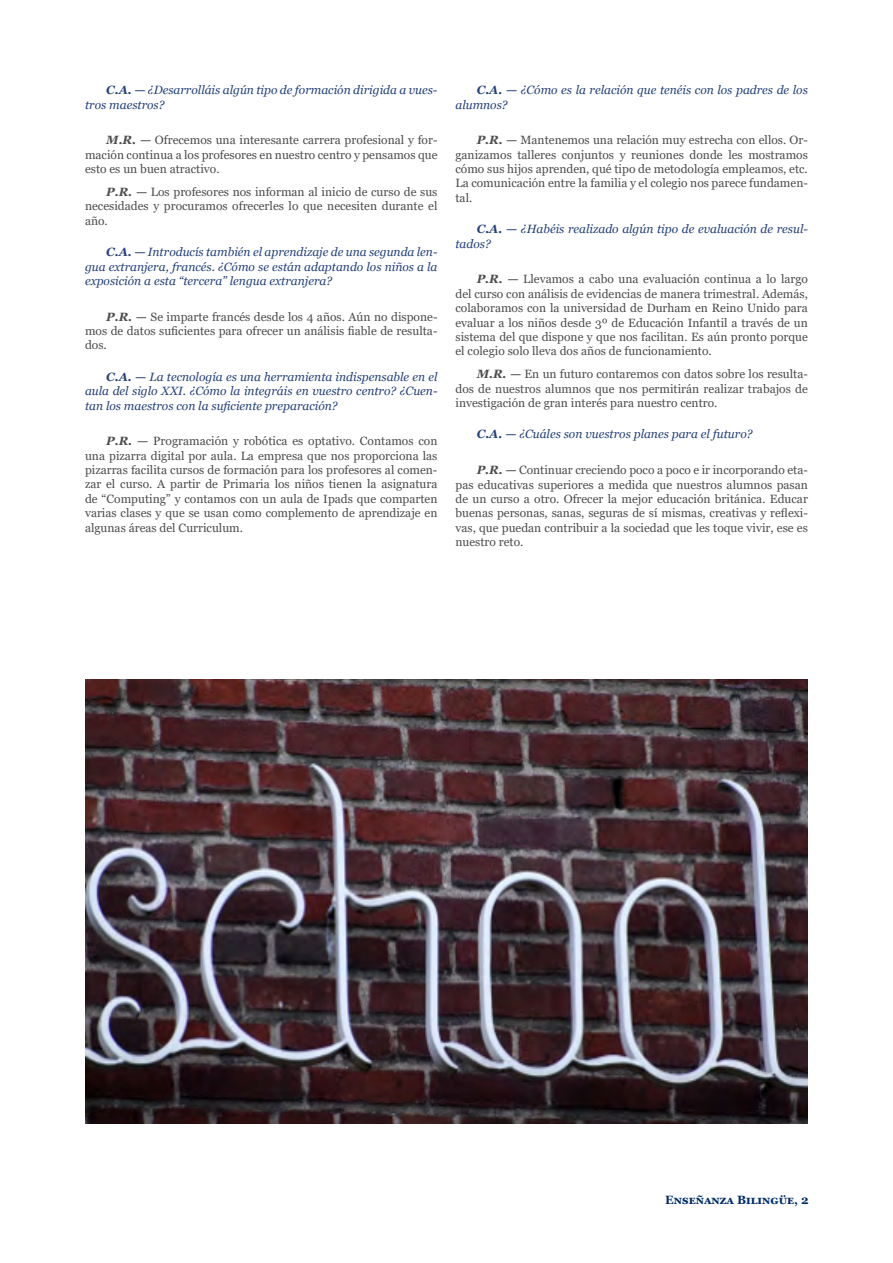
<style>
.page{position:relative;width:893px;height:1263px;background:#fff}
.page>*{position:absolute;margin:0;border:0;box-sizing:border-box;transform-origin:0 0}
.t1{font:12px/14.4px "Georgia";color:#4d4d4f;text-align:justify}
.t2{font:italic 12px/14.4px "Georgia";color:#24417a}
.t3{font:700 12px "Georgia";color:#002d6a}
.s1{font-weight:700}
.s2{font-weight:700;font-style:italic}
</style>
<div class="page">
<img style="left:85px;top:679px;width:722px;height:444px">
<p class="t2" style="left:85px;top:83px;width:354px;text-indent:21px"><span class="s1">C.A. —</span> ¿Desarrolláis algún tipo de formación dirigida a vues&shy;tros maestros?</p>
<p class="t1" style="left:85px;top:133px;width:354px;text-indent:21px"><span class="s2">M.R. —</span> Ofrecemos una interesante carrera profesional y for&shy;mación continua a los profesores en nuestro centro y pensamos que esto es un buen atractivo.</p>
<p class="t1" style="left:85px;top:185px;width:354px;text-indent:21px"><span class="s2">P.R. —</span> Los profesores nos informan al inicio de curso de sus necesidades y procuramos ofrecerles lo que necesiten durante el año.</p>
<p class="t2" style="left:85px;top:245px;width:354px;text-align:justify;text-indent:21px"><span class="s1">C.A. —</span> Introducís también el aprendizaje de una segunda len&shy;gua extranjera, francés. ¿Cómo se están adaptando los niños a la exposición a esta “tercera” lengua extranjera?</p>
<p class="t1" style="left:85px;top:309px;width:354px;text-indent:21px"><span class="s2">P.R. —</span> Se imparte francés desde los 4 años. Aún no dispone&shy;mos de datos suficientes para ofrecer un análisis fiable de resulta&shy;dos.</p>
<p class="t2" style="left:85px;top:370px;width:354px;text-align:justify;text-indent:21px"><span class="s1">C.A. —</span> La tecnología es una herramienta indispensable en el aula del siglo XXI. ¿Cómo la integráis en vuestro centro? ¿Cuen&shy;tan los maestros con la suficiente preparación?</p>
<p class="t1" style="left:85px;top:434px;width:354px;text-indent:21px"><span class="s2">P.R. —</span> Programación y robótica es optativo. Contamos con una pizarra digital por aula. La empresa que nos proporciona las pizarras facilita cursos de formación para los profesores al comen&shy;zar el curso. A partir de Primaria los niños tienen la asignatura de “Computing” y contamos con un aula de Ipads que comparten varias clases y que se usan como complemento de aprendizaje en algunas áreas del Curriculum.</p>
<p class="t2" style="left:455px;top:83px;width:354px;text-indent:21px"><span class="s1">C.A. —</span> ¿Cómo es la relación que tenéis con los padres de los alumnos?</p>
<p class="t1" style="left:455px;top:133px;width:354px;text-indent:21px"><span class="s2">P.R. —</span> Mantenemos una relación muy estrecha con ellos. Or&shy;ganizamos talleres conjuntos y reuniones donde les mostramos cómo sus hijos aprenden, qué tipo de metodología empleamos, etc.<br>La comunicación entre la familia y el colegio nos parece fundamen&shy;tal.</p>
<p class="t2" style="left:455px;top:222px;width:354px;text-indent:21px"><span class="s1">C.A. —</span> ¿Habéis realizado algún tipo de evaluación de resul&shy;tados?</p>
<p class="t1" style="left:455px;top:272px;width:354px;text-indent:21px"><span class="s2">P.R. —</span> Llevamos a cabo una evaluación continua a lo largo del curso con análisis de evidencias de manera trimestral. Además, colaboramos con la universidad de Durham en Reino Unido para evaluar a los niños desde 3º de Educación Infantil a través de un sistema del que dispone y que nos facilitan. Es aún pronto porque el colegio solo lleva dos años de funcionamiento.</p>
<p class="t1" style="left:455px;top:367px;width:354px;text-indent:21px"><span class="s2">M.R. —</span> En un futuro contaremos con datos sobre los resulta&shy;dos de nuestros alumnos que nos permitirán realizar trabajos de investigación de gran interés para nuestro centro.</p>
<p class="t2" style="left:477px;top:427px;width:277px"><span class="s1">C.A. —</span> ¿Cuáles son vuestros planes para el futuro?</p>
<p class="t1" style="left:455px;top:463px;width:354px;text-indent:21px"><span class="s2">P.R. —</span> Continuar creciendo poco a poco e ir incorporando eta&shy;pas educativas superiores a medida que nuestros alumnos pasan de un curso a otro. Ofrecer la mejor educación británica. Educar buenas personas, sanas, seguras de sí mismas, creativas y reflexi&shy;vas, que puedan contribuir a la sociedad que les toque vivir, ese es nuestro reto.</p>
<p class="t3" style="left:665px;top:1192px;width:145px">Enseñanza Bilingüe, 2</p>
</div>
